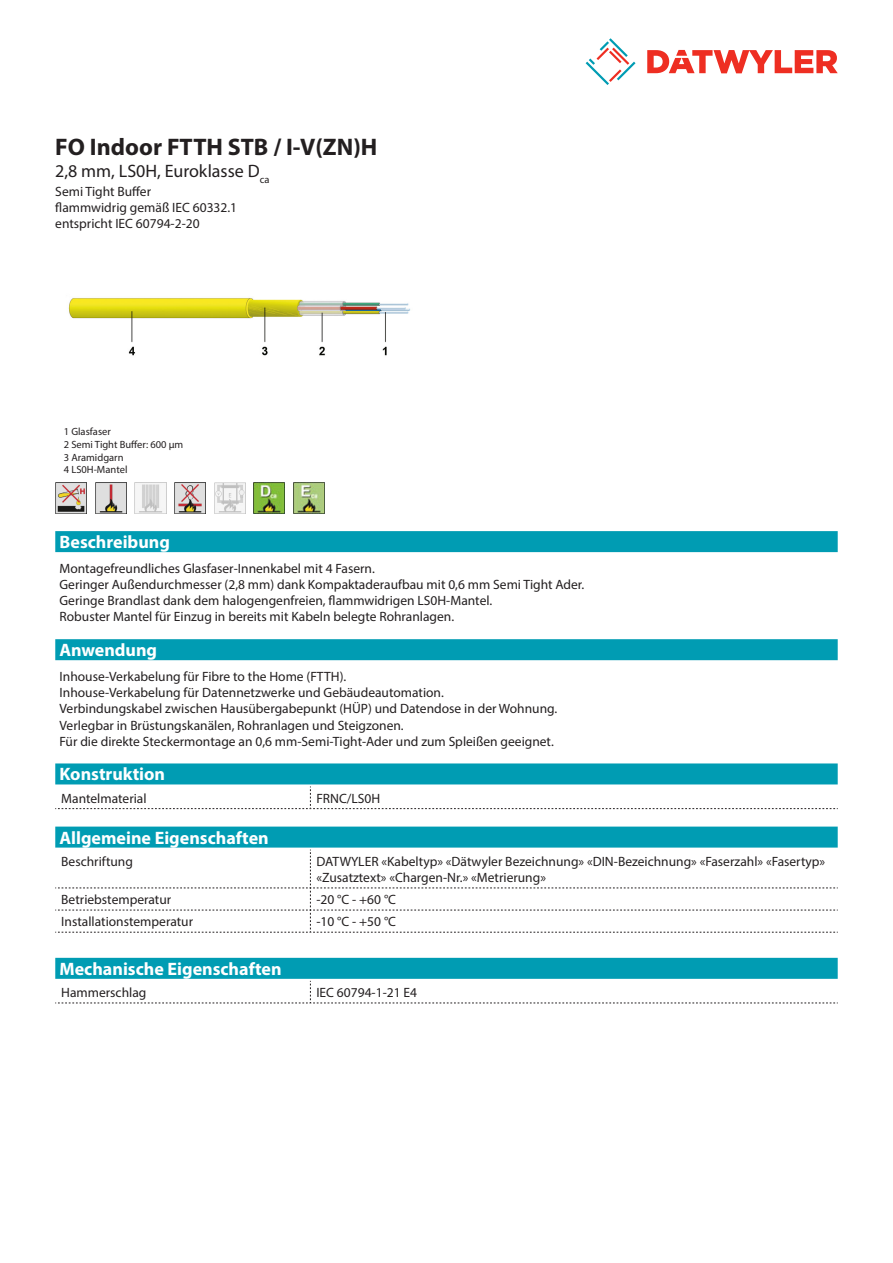
<style>
.page{position:relative;width:893px;height:1263px;background:#fff}
.page>*{position:absolute;margin:0;border:0;box-sizing:border-box;transform-origin:0 0}
.Product_Head{font:700 24px "Myriad Pro";color:#231f20}
.Standard_Head_Proper{font:700 18px "Myriad Pro";color:#fff}
.SubHead{font:18px "Myriad Pro";color:#231f20}
.Standard_text{font:13.5px/16.2px "Myriad Pro";color:#231f20}
.myriad_light_propert{font:13.5px/16.2px "Myriad Pro";color:#231f20}
.imagetext{font:10.5px/12.6px "Myriad Pro";color:#231f20}
</style>
<div class="page">
<svg style="left:586px;top:38px;width:49px;height:47px"></svg>
<svg style="left:647px;top:50px;width:191px;height:23px"></svg>
<div style="left:55px;top:763px;width:783px;height:21px;background:#009cb3"></div>
<svg style="left:55px;top:786px;width:783px;height:23px"></svg>
<div style="left:55px;top:958px;width:783px;height:21px;background:#009cb3"></div>
<svg style="left:55px;top:981px;width:783px;height:23px"></svg>
<img style="left:68px;top:298px;width:343px;height:58px">
<div style="left:55px;top:531px;width:783px;height:21px;background:#009cb3"></div>
<img style="left:293px;top:482px;width:32px;height:31px">
<img style="left:254px;top:482px;width:31px;height:31px">
<img style="left:214px;top:482px;width:31px;height:31px">
<img style="left:174px;top:482px;width:32px;height:31px">
<img style="left:135px;top:482px;width:31px;height:31px">
<img style="left:95px;top:482px;width:31px;height:31px">
<img style="left:55px;top:482px;width:32px;height:31px">
<div style="left:55px;top:639px;width:783px;height:21px;background:#009cb3"></div>
<div style="left:55px;top:826px;width:783px;height:21px;background:#009cb3"></div>
<svg style="left:55px;top:849px;width:783px;height:84px"></svg>
<p class="Product_Head" style="left:55px;top:131px;width:324px">FO Indoor FTTH STB / I-V(ZN)H</p>
<p class="SubHead" style="left:55px;top:160px;width:216px">2,8 mm, LS0H, Euroklasse D<sub>ca</sub></p>
<p class="Standard_text" style="left:55px;top:183px;width:183px">Semi Tight Buffer<br>flammwidrig gemäß IEC 60332.1 entspricht IEC 60794-2-20</p>
<p class="imagetext" style="left:64px;top:425px;width:121px">1 Glasfaser<br>2 Semi Tight Buffer: 600 µm<br>3 Aramidgarn<br>4 LS0H-Mantel</p>
<p class="Standard_Head_Proper" style="left:60px;top:530px;width:112px">Beschreibung</p>
<p class="Standard_text" style="left:60px;top:560px;width:526px">Montagefreundliches Glasfaser-Innenkabel mit 4 Fasern.<br>Geringer Außendurchmesser (2,8 mm) dank Kompaktaderaufbau mit 0,6 mm Semi Tight Ader.<br>Geringe Brandlast dank dem halogengenfreien, flammwidrigen LS0H-Mantel.<br>Robuster Mantel für Einzug in bereits mit Kabeln belegte Rohranlagen.</p>
<p class="Standard_Head_Proper" style="left:60px;top:638px;width:99px">Anwendung</p>
<p class="Standard_text" style="left:60px;top:668px;width:499px">Inhouse-Verkabelung für Fibre to the Home (FTTH).<br>Inhouse-Verkabelung für Datennetzwerke und Gebäudeautomation.<br>Verbindungskabel zwischen Hausübergabepunkt (HÜP) und Datendose in der Wohnung.<br>Verlegbar in Brüstungskanälen, Rohranlagen und Steigzonen.<br>Für die direkte Steckermontage an 0,6 mm-Semi-Tight-Ader und zum Spleißen geeignet.</p>
<p class="Standard_Head_Proper" style="left:60px;top:763px;width:107px">Konstruktion</p>
<p class="myriad_light_propert" style="left:61px;top:790px;width:87px">Mantelmaterial</p>
<p class="myriad_light_propert" style="left:316px;top:790px;width:65px">FRNC/LS0H</p>
<p class="Standard_Head_Proper" style="left:60px;top:826px;width:211px">Allgemeine Eigenschaften</p>
<p class="myriad_light_propert" style="left:61px;top:853px;width:73px">Beschriftung</p>
<p class="myriad_light_propert" style="left:316px;top:853px;width:510px">DATWYLER «Kabeltyp» «Dätwyler Bezeichnung» «DIN-Bezeichnung» «Faserzahl» «Fasertyp» «Zusatztext» «Chargen-Nr.» «Metrierung»</p>
<p class="myriad_light_propert" style="left:61px;top:891px;width:111px">Betriebstemperatur</p>
<p class="myriad_light_propert" style="left:316px;top:891px;width:81px">-20 °C - +60 °C</p>
<p class="myriad_light_propert" style="left:61px;top:913px;width:133px">Installationstemperatur</p>
<p class="myriad_light_propert" style="left:316px;top:913px;width:81px">-10 °C - +50 °C</p>
<p class="Standard_Head_Proper" style="left:60px;top:957px;width:224px">Mechanische Eigenschaften</p>
<p class="myriad_light_propert" style="left:61px;top:984px;width:87px">Hammerschlag</p>
<p class="myriad_light_propert" style="left:316px;top:984px;width:102px">IEC 60794-1-21 E4</p>
</div>
